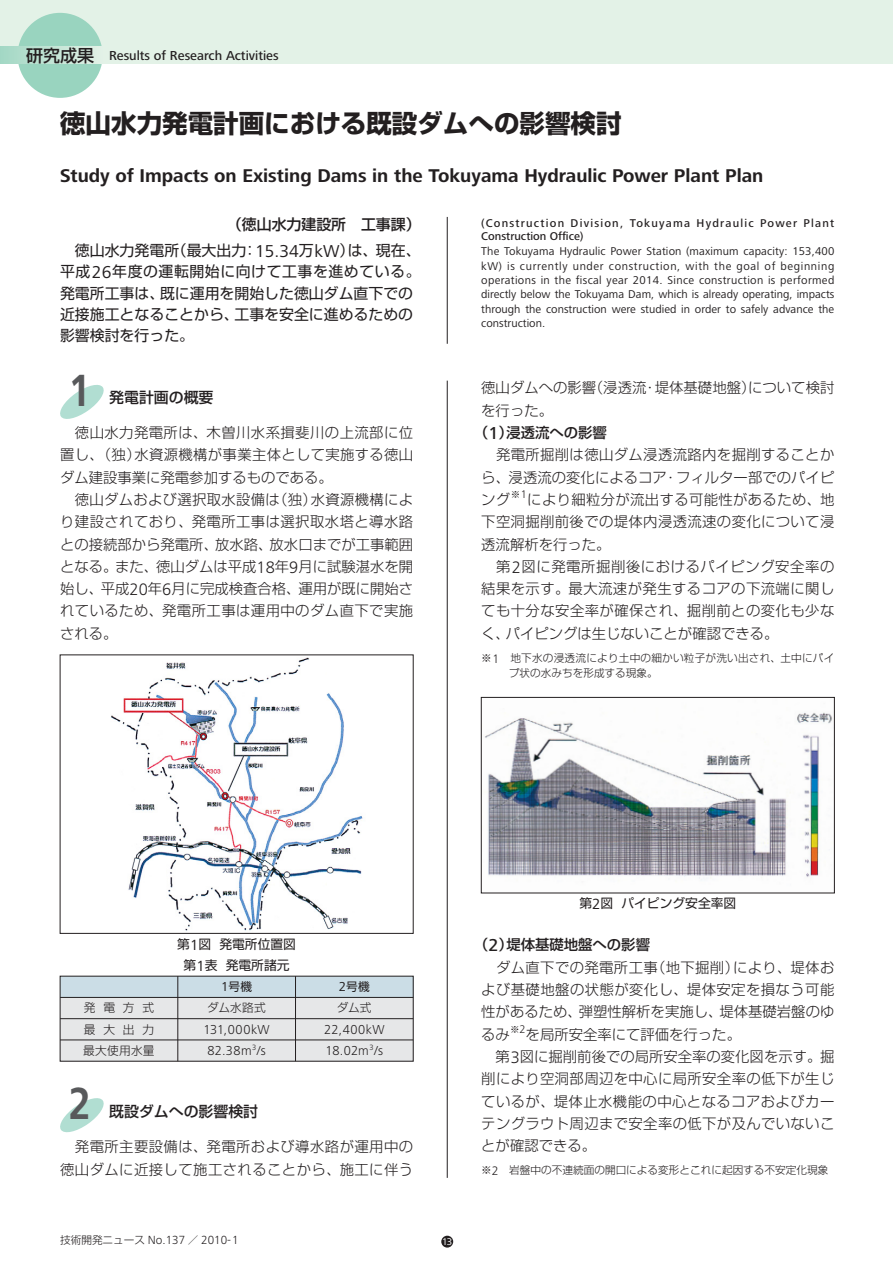
<style>
.page{position:relative;width:893px;height:1263px;background:#fff}
.page>*{position:absolute;margin:0;border:0;box-sizing:border-box;transform-origin:0 0}
.t1{font:700 46.8px "Frutiger Next LT";color:#58595b;scale:.8 1}
.t2{font:25.5px "Shin Go Pro Bold 90 pv RKSJ H";color:#231f20}
.t3{font:700 19.2px "Frutiger Next LT";color:#231f20}
.t4{font:14.85px/21.3px "Shin Go Pro Regular 90 pv RKSJ H";color:#231f20}
.t5{font:14.85px "Shin Go Pro Medium 90 pv RKSJ H";color:#231f20}
.t6{font:14.4px/22.4px "Shin Go Pro Light 90 pv RKSJ H";letter-spacing:.025em;color:#231f20}
.t7{font:14.4px/22.4px "Shin Go Pro Light 90 pv RKSJ H";color:#231f20}
.t8{font:14.4px "Shin Go Pro Medium 90 pv RKSJ H";color:#231f20}
.t9{font:300 13.5px "Frutiger Next LT";letter-spacing:.035em;color:#231f20}
.t10{font:500 13.5px "Frutiger Next LT";color:#231f20}
.t11{font:12.75px "Shin Go Pro Regular 90 pv RKSJ H";color:#231f20}
.t12{font:300 12.15px "Frutiger Next LT";color:#231f20}
.t13{font:11.7px/14.4px "Frutiger Next LT";color:#231f20;text-align:justify}
.t14{font:500 11.7px/13.4px "Frutiger Next LT";letter-spacing:.105em;color:#231f20}
.t15{font:11.7px "Shin Go Pro Light 90 pv RKSJ H";letter-spacing:.02em;color:#231f20}
.t16{font:11.7px "Shin Go Pro Regular 90 pv RKSJ H";color:#231f20}
.t17{font:10.65px/14.9px "Shin Go Pro Light 90 pv RKSJ H";letter-spacing:.02em;color:#231f20}
.t18{font:10.65px "Shin Go Pro Light 90 pv RKSJ H";color:#231f20}
.t19{font:10.05px "Frutiger Next LT";color:#fff}
.s1{font-family:"Shin Go Pro Medium 90 pv RKSJ H";font-weight:400;font-size:16.95px}
.s2{font-family:"Frutiger Next LT";font-size:17.85px}
.s3{font-family:"Frutiger Next LT";font-weight:300;font-size:17.25px}
.s4{font-family:"Frutiger Next LT";font-weight:500;font-size:18px}
.s5{font-family:"Frutiger Next LT";font-weight:300;font-size:12.75px}
.s6{font-family:"Frutiger Next LT";font-size:15.3px}
.s7{font-family:"Frutiger Next LT";font-size:13.5px}
.s8{font-family:"Shin Go Pro Light 90 pv RKSJ H";font-weight:400;font-size:10.65px}
</style>
<div class="page">
<div style="left:0;top:0;width:892px;height:64px;background:#e3f2e7"></div>
<div style="left:18px;top:13px;width:85px;height:85px;background:#99d4bf;border-radius:50%"></div>
<div style="left:0;top:47px;width:103px;height:17px;background:linear-gradient(to right,#a2d7c4,#e3f1e6)"></div>
<div style="left:441px;top:1236px;width:12px;height:12px;background:#231f20;border-radius:50%"></div>
<hr style="left:447px;top:217px;width:1px;height:127px;background:#231f20">
<hr style="left:447px;top:381px;width:1px;height:797px;background:#231f20">
<svg style="left:60px;top:385px;width:44px;height:34px"></svg>
<div style="left:60px;top:976px;width:353px;height:85px;background:#e6e7e8"></div>
<div style="left:60px;top:976px;width:353px;height:21px;background:#cbdde6"></div>
<hr style="left:60px;top:997px;width:353px;height:1px;background:#231f20">
<hr style="left:60px;top:1018px;width:353px;height:1px;background:#231f20">
<hr style="left:60px;top:1040px;width:353px;height:1px;background:#231f20">
<hr style="left:295px;top:976px;width:1px;height:85px;background:#231f20">
<hr style="left:177px;top:976px;width:1px;height:85px;background:#231f20">
<div style="left:60px;top:976px;width:353px;height:86px;border:1px solid #231f20"></div>
<svg style="left:60px;top:1098px;width:44px;height:35px"></svg>
<img style="left:111px;top:657px;width:252px;height:274px">
<img style="left:485px;top:712px;width:347px;height:168px">
<div style="left:481px;top:697px;width:353px;height:196px;border:1px solid #231f20"></div>
<p class="t10" style="left:26px;top:50px;width:254px"><span class="s1">研究成果</span> Results of Research Activities</p>
<h2 class="t2" style="left:60px;top:114px;width:563px">徳山水力発電計画における既設ダムへの影響検討</h2>
<h3 class="t3" style="left:60px;top:168px;width:704px">Study of Impacts on Existing Dams in the Tokuyama Hydraulic Power Plant Plan</h3>
<p class="t5" style="left:227px;top:219px;width:195px">（徳山水力建設所　工事課）</p>
<p class="t4" style="left:60px;top:242px;width:362px">　徳山水力発電所（最大出力：<span class="s2">15.34</span>万<span class="s2">kW</span>）は、現在、平成<span class="s2">26</span>年度の運転開始に向けて工事を進めている。発電所工事は、既に運用を開始した徳山ダム直下での近接施工となることから、工事を安全に進めるための影響検討を行った。</p>
<p class="t14" style="left:481px;top:217px;width:354px">(Construction Division, Tokuyama Hydraulic Power Plant<br>Construction Office)</p>
<p class="t13" style="left:481px;top:245px;width:354px">The Tokuyama Hydraulic Power Station (maximum capacity: 153,400 kW) is currently under construction, with the goal of beginning operations in the fiscal year 2014. Since construction is performed directly below the Tokuyama Dam, which is already operating, impacts through the construction were studied in order to safely advance the construction.</p>
<h1 class="t1" style="left:69px;top:372px;width:29px">1</h1>
<p class="t5" style="left:109px;top:392px;width:106px">発電計画の概要</p>
<p class="t6" style="left:60px;top:423px;width:354px">　徳山水力発電所は、木曽川水系揖斐川の上流部に位置し、（独）水資源機構が事業主体として実施する徳山ダム建設事業に発電参加するものである。<br>　徳山ダムおよび選択取水設備は（独）水資源機構により建設されており、発電所工事は選択取水塔と導水路との接続部から発電所、放水路、放水口までが工事範囲となる。また、徳山ダムは平成<span class="s3">18</span>年<span class="s3">9</span>月に試験湛水を開始し、平成<span class="s3">20</span>年<span class="s3">6</span>月に完成検査合格、運用が既に開始されているため、発電所工事は運用中のダム直下で実施される。</p>
<p class="t7" style="left:481px;top:379px;width:354px">徳山ダムへの影響（浸透流・堤体基礎地盤）について検討を行った。</p>
<p class="t8" style="left:474px;top:427px;width:134px">（<span class="s4">1</span>）浸透流への影響</p>
<p class="t6" style="left:481px;top:446px;width:354px">　発電所掘削は徳山ダム浸透流路内を掘削することから、浸透流の変化によるコア・フィルター部でのパイピング<sup>※</sup><sup>1</sup>により細粒分が流出する可能性があるため、地下空洞掘削前後での堤体内浸透流速の変化について浸透流解析を行った。<br>　第<span class="s3">2</span>図に発電所掘削後におけるパイピング安全率の結果を示す。最大流速が発生するコアの下流端に関しても十分な安全率が確保され、掘削前との変化も少なく、パイピングは生じないことが確認できる。</p>
<p class="t17" style="left:509px;top:652px;width:327px;text-indent:-28px">※<span class="s5">1</span>　地下水の浸透流により土中の細かい粒子が洗い出され、土中にパイプ状の水みちを形成する現象。</p>
<p class="t11" style="left:177px;top:939px;width:120px">第<span class="s6">1</span>図 発電所位置図</p>
<p class="t11" style="left:184px;top:961px;width:107px">第<span class="s6">1</span>表 発電所諸元</p>
<p class="t16" style="left:221px;top:982px;width:33px"><span class="s7">1</span>号機</p>
<p class="t16" style="left:339px;top:982px;width:33px"><span class="s7">2</span>号機</p>
<p class="t15" style="left:84px;top:1003px;width:72px">発 電 方 式</p>
<p class="t15" style="left:207px;top:1003px;width:60px">ダム水路式</p>
<p class="t15" style="left:337px;top:1003px;width:36px">ダム式</p>
<p class="t15" style="left:84px;top:1025px;width:72px">最 大 出 力</p>
<p class="t9" style="left:203px;top:1025px;width:68px">131,000kW</p>
<p class="t9" style="left:324px;top:1025px;width:62px">22,400kW</p>
<p class="t15" style="left:83px;top:1046px;width:73px">最大使用水量</p>
<p class="t9" style="left:207px;top:1045px;width:60px">82.38m<sup>3</sup>/s</p>
<p class="t9" style="left:325px;top:1045px;width:59px">18.02m<sup>3</sup>/s</p>
<h1 class="t1" style="left:69px;top:1086px;width:29px">2</h1>
<p class="t5" style="left:109px;top:1105px;width:150px">既設ダムへの影響検討</p>
<p class="t6" style="left:60px;top:1138px;width:354px">　発電所主要設備は、発電所および導水路が運用中の徳山ダムに近接して施工されることから、施工に伴う</p>
<p class="t12" style="left:60px;top:1235px;width:180px"><span class="s8">技術開発ニュース</span> No.137 <span class="s8">／</span> 2010-1</p>
<p class="t19" style="left:442px;top:1238px;width:11px">13</p>
<p class="t11" style="left:579px;top:899px;width:158px">第<span class="s6">2</span>図 パイピング安全率図</p>
<p class="t8" style="left:474px;top:939px;width:177px">（<span class="s4">2</span>）堤体基礎地盤への影響</p>
<p class="t6" style="left:481px;top:958px;width:354px">　ダム直下での発電所工事（地下掘削）により、堤体および基礎地盤の状態が変化し、堤体安定を損なう可能性があるため、弾塑性解析を実施し、堤体基礎岩盤のゆるみ<sup>※</sup><sup>2</sup>を局所安全率にて評価を行った。<br>　第<span class="s3">3</span>図に掘削前後での局所安全率の変化図を示す。掘削により空洞部周辺を中心に局所安全率の低下が生じているが、堤体止水機能の中心となるコアおよびカーテングラウト周辺まで安全率の低下が及んでいないことが確認できる。</p>
<p class="t18" style="left:481px;top:1166px;width:348px">※<span class="s5">2</span>　岩盤中の不連続面の開口による変形とこれに起因する不安定化現象</p>
</div>
